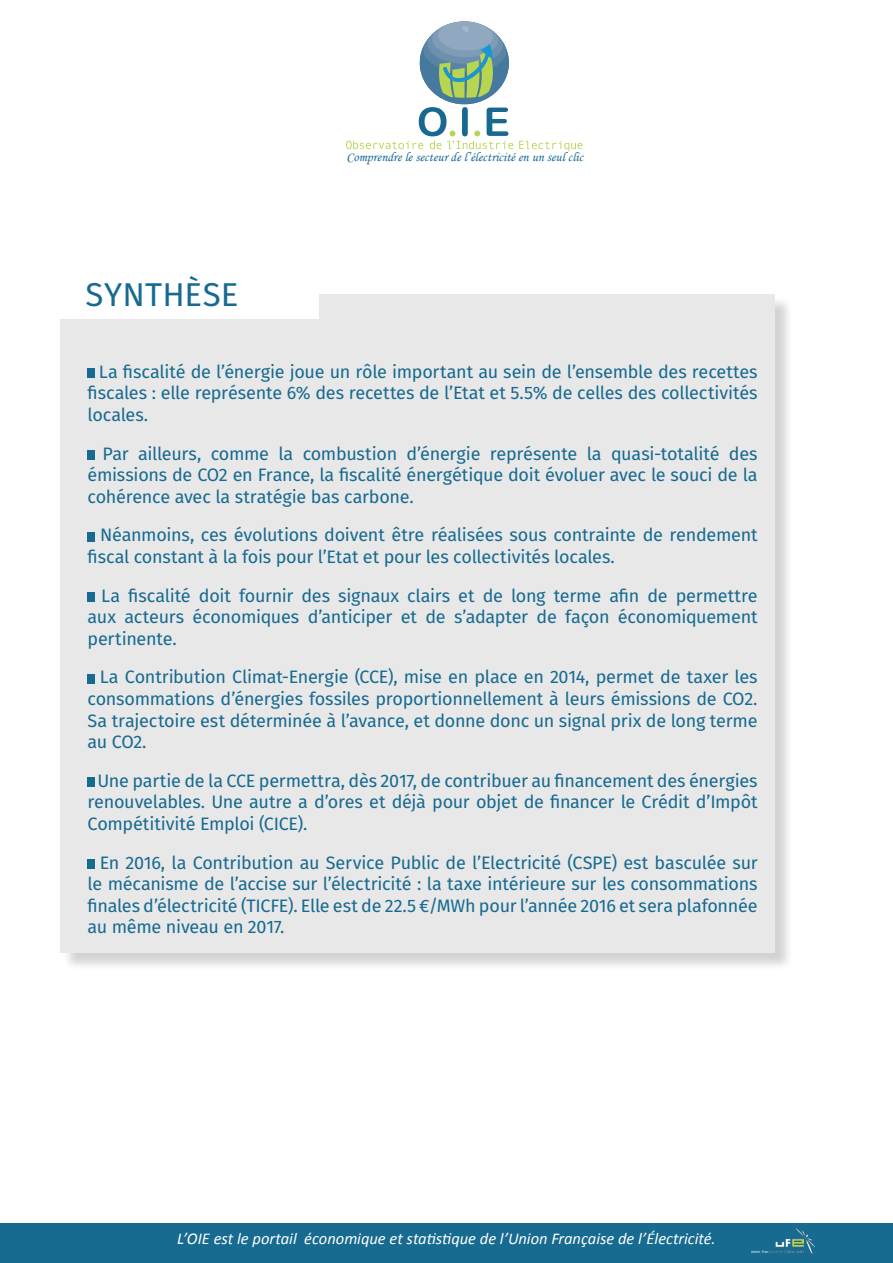
<style>
.page{position:relative;width:893px;height:1263px;background:#fff}
.page>*{position:absolute;margin:0;border:0;box-sizing:border-box;transform-origin:0 0}
.t1{font:33px "Fira Sans";letter-spacing:.005em;color:#176a90}
.t2{font:18px/21.6px "Fira Sans";letter-spacing:-.015em;color:#176a90;text-align:justify}
.t3{font:italic 16.5px "Calibri";color:#fff}
.t4{font:13.2px "Monotype Corsiva";letter-spacing:.005em;color:#176990}
</style>
<div class="page">
<div style="left:0;top:1223px;width:893px;height:40px;background:#176a90"></div>
<div style="left:62px;top:296px;width:731px;height:675px;background:#231f20;opacity:.75"></div>
<div style="left:60px;top:294px;width:714px;height:658px;background:#e8e8e9"></div>
<svg style="left:519px;top:141px;width:64px;height:10px"></svg>
<svg style="left:346px;top:21px;width:167px;height:128px"></svg>
<div style="left:60px;top:280px;width:259px;height:39px;background:#fff"></div>
<div style="left:88px;top:368px;width:7px;height:10px;background:#176a90"></div>
<div style="left:88px;top:450px;width:7px;height:9px;background:#176a90"></div>
<div style="left:88px;top:532px;width:7px;height:9px;background:#176a90"></div>
<div style="left:88px;top:592px;width:7px;height:9px;background:#176a90"></div>
<div style="left:88px;top:674px;width:7px;height:9px;background:#176a90"></div>
<div style="left:88px;top:777px;width:7px;height:10px;background:#176a90"></div>
<div style="left:88px;top:859px;width:7px;height:10px;background:#176a90"></div>
<img style="left:752px;top:1228px;width:62px;height:25px">
<h1 class="t1" style="left:86px;top:269px;width:154px">SYNTHÈSE</h1>
<p class="t4" style="left:346px;top:148px;width:238px">Comprendre le secteur de l’électricité en un seul clic</p>
<p class="t2" style="left:88px;top:360px;width:672px;text-indent:11px">La fiscalité de l’énergie joue un rôle important au sein de l’ensemble des recettes fiscales : elle représente 6% des recettes de l’Etat et 5.5% de celles des collectivités locales.</p>
<p class="t2" style="left:88px;top:442px;width:672px;text-indent:15px">Par ailleurs, comme la combustion d’énergie représente la quasi-totalité des émissions de CO2 en France, la fiscalité énergétique doit évoluer avec le souci de la cohérence avec la stratégie bas carbone.</p>
<p class="t2" style="left:88px;top:524px;width:671px;text-indent:12px">Néanmoins, ces évolutions doivent être réalisées sous contrainte de rendement fiscal constant à la fois pour l’Etat et pour les collectivités locales.</p>
<p class="t2" style="left:88px;top:584px;width:671px;text-indent:14px">La fiscalité doit fournir des signaux clairs et de long terme afin de permettre aux acteurs économiques d’anticiper et de s’adapter de façon économiquement pertinente.</p>
<p class="t2" style="left:88px;top:666px;width:671px;text-indent:12px">La Contribution Climat-Energie (CCE), mise en place en 2014, permet de taxer les consommations d’énergies fossiles proportionnellement à leurs émissions de CO2.<br>Sa trajectoire est déterminée à l’avance, et donne donc un signal prix de long terme au CO2.</p>
<p class="t2" style="left:88px;top:769px;width:671px;text-indent:10px">Une partie de la CCE permettra, dès 2017, de contribuer au financement des énergies renouvelables. Une autre a d’ores et déjà pour objet de financer le Crédit d’Impôt Compétitivité Emploi (CICE).</p>
<p class="t2" style="left:88px;top:851px;width:671px;text-indent:12px">En 2016, la Contribution au Service Public de l’Electricité (CSPE) est basculée sur le mécanisme de l’accise sur l’électricité : la taxe intérieure sur les consommations finales d’électricité (TICFE). Elle est de 22.5 €/MWh pour l’année 2016 et sera plafonnée au même niveau en 2017.</p>
<p class="t3" style="left:177px;top:1227px;width:540px">L’OIE est le portail économique et statistique de l’Union Française de l’Électricité.</p>
</div>
